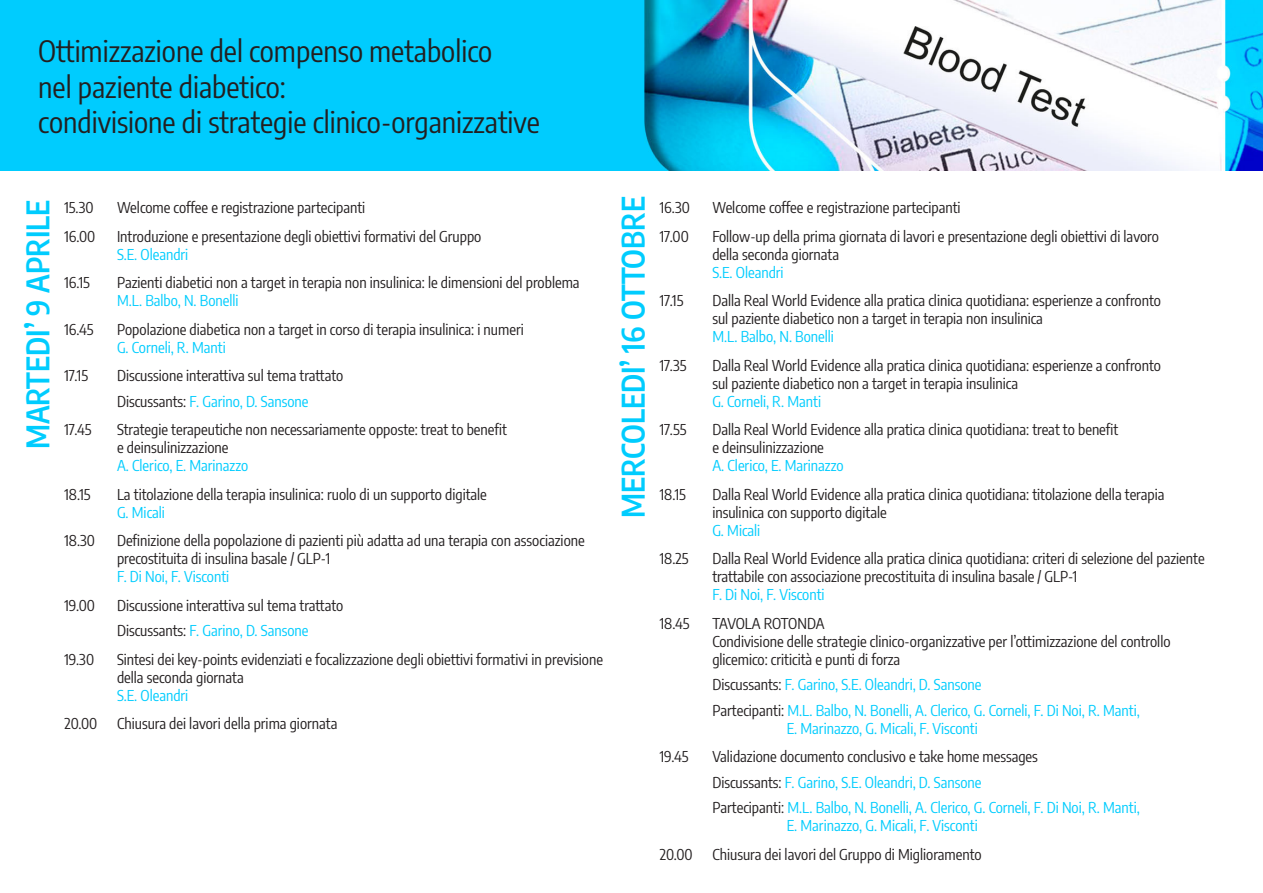
<style>
.page{position:relative;width:1263px;height:893px;background:#fff}
.page>*{position:absolute;margin:0;border:0;box-sizing:border-box;transform-origin:0 0}
.t1{font:600 30.6px "Encode Sans Condensed";color:#00ccfe}
.t2{font:29.55px "Encode Sans Condensed";color:#231f20}
.t3{font:15px/18px "Encode Sans Condensed";color:#231f20}
.t4{font:15px "Encode Sans Condensed";color:#00ccfe}
.t5{font:15px "Encode Sans Condensed";letter-spacing:-.02em;color:#231f20}
.s1{color:#231f20}
</style>
<div class="page">
<img style="left:0;top:0;width:1263px;height:170px">
<p class="t2" style="left:38px;top:31px;width:455px">Ottimizzazione del compenso metabolico</p>
<p class="t2" style="left:38px;top:66px;width:249px">nel paziente diabetico:</p>
<p class="t2" style="left:38px;top:101px;width:503px">condivisione di strategie clinico-organizzative</p>
<p class="t1" style="left:16px;top:449px;width:251px;rotate:-90deg">MARTEDI’ 9 APRILE</p>
<p class="t1" style="left:611px;top:518px;width:323px;rotate:-90deg">MERCOLEDI’ 16 OTTOBRE</p>
<p class="t3" style="left:64px;top:198px;width:31px">15.30</p>
<p class="t3" style="left:117px;top:198px;width:250px">Welcome coffee e registrazione partecipanti</p>
<p class="t3" style="left:64px;top:227px;width:32px">16.00</p>
<p class="t3" style="left:117px;top:227px;width:366px">Introduzione e presentazione degli obiettivi formativi del Gruppo</p>
<p class="t4" style="left:117px;top:244px;width:73px">S.E. Oleandri</p>
<p class="t3" style="left:64px;top:273px;width:27px">16.15</p>
<p class="t3" style="left:117px;top:273px;width:464px">Pazienti diabetici non a target in terapia non insulinica: le dimensioni del problema</p>
<p class="t4" style="left:117px;top:290px;width:123px">M.L. Balbo, N. Bonelli</p>
<p class="t3" style="left:64px;top:320px;width:31px">16.45</p>
<p class="t3" style="left:117px;top:320px;width:408px">Popolazione diabetica non a target in corso di terapia insulinica: i numeri</p>
<p class="t4" style="left:117px;top:337px;width:110px">G. Corneli, R. Manti</p>
<p class="t3" style="left:64px;top:366px;width:25px">17.15</p>
<p class="t3" style="left:117px;top:366px;width:228px">Discussione interattiva sul tema trattato</p>
<p class="t4" style="left:117px;top:391px;width:193px"><span class="s1">Discussants:</span> F. Garino, D. Sansone</p>
<p class="t3" style="left:64px;top:420px;width:29px">17.45</p>
<p class="t3" style="left:117px;top:420px;width:391px">Strategie terapeutiche non necessariamente opposte: treat to benefit</p>
<p class="t3" style="left:117px;top:438px;width:113px">e deinsulinizzazione</p>
<p class="t4" style="left:117px;top:455px;width:133px">A. Clerico, E. Marinazzo</p>
<p class="t3" style="left:64px;top:485px;width:28px">18.15</p>
<p class="t3" style="left:117px;top:485px;width:371px">La titolazione della terapia insulinica: ruolo di un supporto digitale</p>
<p class="t4" style="left:117px;top:502px;width:50px">G. Micali</p>
<p class="t3" style="left:64px;top:531px;width:32px">18.30</p>
<p class="t3" style="left:117px;top:531px;width:469px">Definizione della popolazione di pazienti più adatta ad una terapia con associazione precostituita di insulina basale / GLP-1</p>
<p class="t4" style="left:117px;top:566px;width:114px">F. Di Noi, F. Visconti</p>
<p class="t3" style="left:64px;top:596px;width:32px">19.00</p>
<p class="t3" style="left:117px;top:596px;width:228px">Discussione interattiva sul tema trattato</p>
<p class="t4" style="left:117px;top:620px;width:193px"><span class="s1">Discussants:</span> F. Garino, D. Sansone</p>
<p class="t3" style="left:64px;top:650px;width:31px">19.30</p>
<p class="t3" style="left:117px;top:650px;width:487px">Sintesi dei key-points evidenziati e focalizzazione degli obiettivi formativi in previsione della seconda giornata</p>
<p class="t4" style="left:117px;top:685px;width:73px">S.E. Oleandri</p>
<p class="t3" style="left:64px;top:714px;width:34px">20.00</p>
<p class="t3" style="left:117px;top:714px;width:222px">Chiusura dei lavori della prima giornata</p>
<p class="t3" style="left:660px;top:198px;width:32px">16.30</p>
<p class="t3" style="left:712px;top:198px;width:250px">Welcome coffee e registrazione partecipanti</p>
<p class="t3" style="left:660px;top:227px;width:30px">17.00</p>
<p class="t3" style="left:712px;top:227px;width:448px">Follow-up della prima giornata di lavori e presentazione degli obiettivi di lavoro</p>
<p class="t3" style="left:712px;top:245px;width:128px">della seconda giornata</p>
<p class="t4" style="left:712px;top:262px;width:73px">S.E. Oleandri</p>
<p class="t3" style="left:660px;top:291px;width:25px">17.15</p>
<p class="t3" style="left:712px;top:291px;width:450px">Dalla Real World Evidence alla pratica clinica quotidiana: esperienze a confronto</p>
<p class="t3" style="left:712px;top:309px;width:332px">sul paziente diabetico non a target in terapia non insulinica</p>
<p class="t4" style="left:712px;top:326px;width:123px">M.L. Balbo, N. Bonelli</p>
<p class="t3" style="left:660px;top:356px;width:28px">17.35</p>
<p class="t3" style="left:712px;top:356px;width:450px">Dalla Real World Evidence alla pratica clinica quotidiana: esperienze a confronto</p>
<p class="t3" style="left:712px;top:374px;width:307px">sul paziente diabetico non a target in terapia insulinica</p>
<p class="t4" style="left:712px;top:391px;width:110px">G. Corneli, R. Manti</p>
<p class="t3" style="left:660px;top:420px;width:28px">17.55</p>
<p class="t3" style="left:712px;top:420px;width:407px">Dalla Real World Evidence alla pratica clinica quotidiana: treat to benefit</p>
<p class="t3" style="left:712px;top:438px;width:113px">e deinsulinizzazione</p>
<p class="t4" style="left:712px;top:455px;width:133px">A. Clerico, E. Marinazzo</p>
<p class="t3" style="left:660px;top:485px;width:28px">18.15</p>
<p class="t3" style="left:712px;top:485px;width:454px">Dalla Real World Evidence alla pratica clinica quotidiana: titolazione della terapia insulinica con supporto digitale</p>
<p class="t4" style="left:712px;top:520px;width:50px">G. Micali</p>
<p class="t3" style="left:660px;top:549px;width:30px">18.25</p>
<p class="t3" style="left:712px;top:549px;width:494px">Dalla Real World Evidence alla pratica clinica quotidiana: criteri di selezione del paziente trattabile con associazione precostituita di insulina basale / GLP-1</p>
<p class="t4" style="left:712px;top:584px;width:114px">F. Di Noi, F. Visconti</p>
<p class="t3" style="left:660px;top:614px;width:31px">18.45</p>
<p class="t5" style="left:712px;top:613px;width:114px">TAVOLA ROTONDA</p>
<p class="t3" style="left:712px;top:632px;width:460px">Condivisione delle strategie clinico-organizzative per l’ottimizzazione del controllo glicemico: criticità e punti di forza</p>
<p class="t4" style="left:712px;top:674px;width:271px"><span class="s1">Discussants:</span> F. Garino, S.E. Oleandri, D. Sansone</p>
<p class="t4" style="left:712px;top:700px;width:429px"><span class="s1">Partecipanti:</span> M.L. Balbo, N. Bonelli, A. Clerico, G. Corneli, F. Di Noi, R. Manti,</p>
<p class="t4" style="left:787px;top:718px;width:192px">E. Marinazzo, G. Micali, F. Visconti</p>
<p class="t3" style="left:660px;top:747px;width:30px">19.45</p>
<p class="t3" style="left:712px;top:747px;width:327px">Validazione documento conclusivo e take home messages</p>
<p class="t4" style="left:712px;top:772px;width:271px"><span class="s1">Discussants:</span> F. Garino, S.E. Oleandri, D. Sansone</p>
<p class="t4" style="left:712px;top:797px;width:429px"><span class="s1">Partecipanti:</span> M.L. Balbo, N. Bonelli, A. Clerico, G. Corneli, F. Di Noi, R. Manti,</p>
<p class="t4" style="left:787px;top:815px;width:192px">E. Marinazzo, G. Micali, F. Visconti</p>
<p class="t3" style="left:660px;top:845px;width:34px">20.00</p>
<p class="t3" style="left:712px;top:845px;width:271px">Chiusura dei lavori del Gruppo di Miglioramento</p>
</div>
